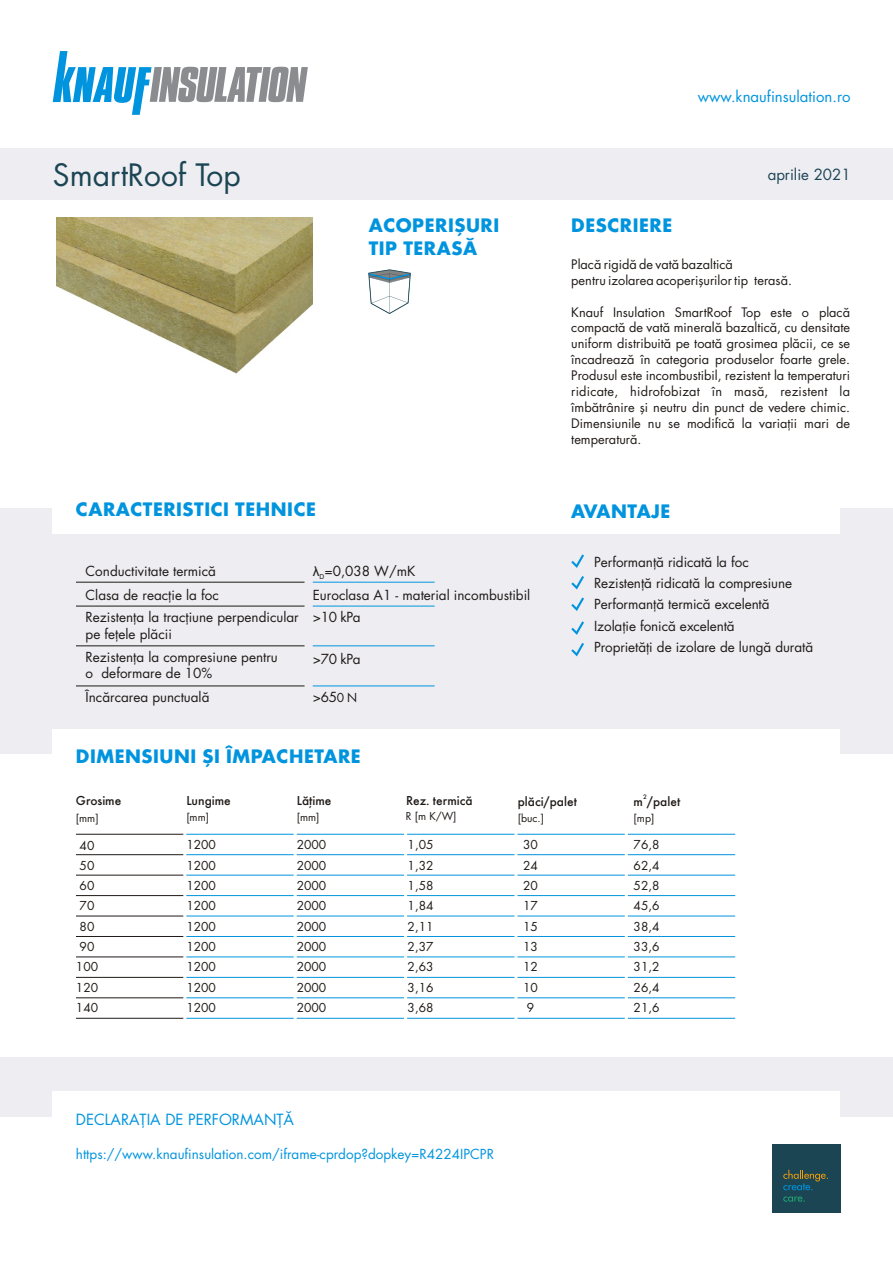
<style>
.page{position:relative;width:893px;height:1263px;background:#fff}
.page>*{position:absolute;margin:0;border:0;box-sizing:border-box;transform-origin:0 0}
.t1{font:30px "Futura CE";color:#1c4554}
.t2{font:700 18px/22.8px "Futura CE";letter-spacing:.03em;color:#0094de}
.t3{font:15px "Futura CE";color:#0094de}
.t4{font:15px "Futura CE";color:#1c4554}
.t5{font:13.5px/21.3px "Futura CE";color:#1f1a17}
.t6{font:13.5px "Futura CE";color:#0094de}
.t7{font:500 13.5px "Futura TEE";letter-spacing:-2.425em;color:#1f1a17}
.t8{font:500 13.5px "Futura TEE";letter-spacing:-2.27em;color:#1f1a17}
.t9{font:500 13.5px "Futura TEE";letter-spacing:-2.275em;color:#1f1a17}
.t10{font:12.75px/16px "Futura CE";color:#1f1a17}
.t11{font:12px/20.2px "Futura CE";color:#1f1a17;text-align:justify}
.t12{font:10.5px "Futura CE";color:#1f1a17}
.t13{font:6.75px "Arial";color:#1f1a17}
.t14{font:500 6.75px "Futura TEE";color:#1f1a17}
.s1{font-family:"Arial"}
.s2{font-size:12px}
</style>
<div class="page">
<div style="left:0;top:508px;width:893px;height:245px;background:#ededf2"></div>
<div style="left:0;top:1057px;width:893px;height:60px;background:#ededf2"></div>
<div style="left:0;top:149px;width:893px;height:51px;background:#ededf2"></div>
<svg style="left:53px;top:51px;width:255px;height:64px"></svg>
<div style="left:53px;top:729px;width:787px;height:41px;background:#fff"></div>
<div style="left:53px;top:483px;width:787px;height:51px;background:#fff"></div>
<div style="left:53px;top:1091px;width:787px;height:51px;background:#fff"></div>
<div style="left:772px;top:1144px;width:68px;height:68px;background:#1c4554"></div>
<svg style="left:783px;top:1170px;width:45px;height:20px"></svg>
<svg style="left:783px;top:1196px;width:22px;height:6px"></svg>
<hr style="left:313px;top:582px;width:122px;height:1px;background:#0094de">
<hr style="left:76px;top:582px;width:229px;height:1px;background:#1f1a17">
<hr style="left:76px;top:606px;width:229px;height:1px;background:#1f1a17">
<hr style="left:313px;top:606px;width:122px;height:1px;background:#0094de">
<hr style="left:76px;top:645px;width:229px;height:1px;background:#1f1a17">
<hr style="left:313px;top:645px;width:122px;height:1px;background:#0094de">
<hr style="left:76px;top:685px;width:229px;height:1px;background:#1f1a17">
<hr style="left:313px;top:685px;width:122px;height:1px;background:#0094de">
<svg style="left:571px;top:554px;width:13px;height:14px"></svg>
<svg style="left:571px;top:576px;width:13px;height:13px"></svg>
<svg style="left:571px;top:597px;width:13px;height:14px"></svg>
<svg style="left:571px;top:621px;width:13px;height:14px"></svg>
<svg style="left:571px;top:643px;width:13px;height:13px"></svg>
<img style="left:57px;top:217px;width:255px;height:157px">
<svg style="left:368px;top:269px;width:43px;height:45px"></svg>
<hr style="left:186px;top:834px;width:108px;height:1px;background:#0094de">
<hr style="left:297px;top:834px;width:107px;height:1px;background:#0094de">
<hr style="left:407px;top:834px;width:107px;height:1px;background:#0094de">
<hr style="left:517px;top:834px;width:108px;height:1px;background:#0094de">
<hr style="left:628px;top:834px;width:107px;height:1px;background:#0094de">
<hr style="left:76px;top:834px;width:107px;height:1px;background:#1f1a17">
<hr style="left:186px;top:854px;width:108px;height:1px;background:#0094de">
<hr style="left:297px;top:854px;width:107px;height:1px;background:#0094de">
<hr style="left:407px;top:854px;width:107px;height:1px;background:#0094de">
<hr style="left:517px;top:854px;width:108px;height:1px;background:#0094de">
<hr style="left:628px;top:854px;width:107px;height:1px;background:#0094de">
<hr style="left:76px;top:854px;width:107px;height:1px;background:#1f1a17">
<hr style="left:186px;top:875px;width:108px;height:1px;background:#0094de">
<hr style="left:297px;top:875px;width:107px;height:1px;background:#0094de">
<hr style="left:407px;top:875px;width:107px;height:1px;background:#0094de">
<hr style="left:517px;top:875px;width:108px;height:1px;background:#0094de">
<hr style="left:628px;top:875px;width:107px;height:1px;background:#0094de">
<hr style="left:76px;top:875px;width:107px;height:1px;background:#1f1a17">
<hr style="left:186px;top:895px;width:108px;height:1px;background:#0094de">
<hr style="left:297px;top:895px;width:107px;height:1px;background:#0094de">
<hr style="left:407px;top:895px;width:107px;height:1px;background:#0094de">
<hr style="left:517px;top:895px;width:108px;height:1px;background:#0094de">
<hr style="left:628px;top:895px;width:107px;height:1px;background:#0094de">
<hr style="left:76px;top:895px;width:107px;height:1px;background:#1f1a17">
<hr style="left:186px;top:916px;width:108px;height:1px;background:#0094de">
<hr style="left:297px;top:916px;width:107px;height:1px;background:#0094de">
<hr style="left:407px;top:916px;width:107px;height:1px;background:#0094de">
<hr style="left:517px;top:916px;width:108px;height:1px;background:#0094de">
<hr style="left:628px;top:916px;width:107px;height:1px;background:#0094de">
<hr style="left:76px;top:916px;width:107px;height:1px;background:#1f1a17">
<hr style="left:186px;top:936px;width:108px;height:1px;background:#0094de">
<hr style="left:297px;top:936px;width:107px;height:1px;background:#0094de">
<hr style="left:407px;top:936px;width:107px;height:1px;background:#0094de">
<hr style="left:517px;top:936px;width:108px;height:1px;background:#0094de">
<hr style="left:628px;top:936px;width:107px;height:1px;background:#0094de">
<hr style="left:76px;top:936px;width:107px;height:1px;background:#1f1a17">
<hr style="left:186px;top:956px;width:108px;height:1px;background:#0094de">
<hr style="left:297px;top:956px;width:107px;height:1px;background:#0094de">
<hr style="left:407px;top:956px;width:107px;height:1px;background:#0094de">
<hr style="left:517px;top:956px;width:108px;height:1px;background:#0094de">
<hr style="left:628px;top:956px;width:107px;height:1px;background:#0094de">
<hr style="left:76px;top:956px;width:107px;height:1px;background:#1f1a17">
<hr style="left:186px;top:977px;width:108px;height:1px;background:#0094de">
<hr style="left:297px;top:977px;width:107px;height:1px;background:#0094de">
<hr style="left:407px;top:977px;width:107px;height:1px;background:#0094de">
<hr style="left:517px;top:977px;width:108px;height:1px;background:#0094de">
<hr style="left:628px;top:977px;width:107px;height:1px;background:#0094de">
<hr style="left:76px;top:977px;width:107px;height:1px;background:#1f1a17">
<hr style="left:186px;top:997px;width:108px;height:1px;background:#0094de">
<hr style="left:297px;top:997px;width:107px;height:1px;background:#0094de">
<hr style="left:407px;top:997px;width:107px;height:1px;background:#0094de">
<hr style="left:517px;top:997px;width:108px;height:1px;background:#0094de">
<hr style="left:628px;top:997px;width:107px;height:1px;background:#0094de">
<hr style="left:76px;top:997px;width:107px;height:1px;background:#1f1a17">
<hr style="left:186px;top:1018px;width:108px;height:1px;background:#0094de">
<hr style="left:297px;top:1018px;width:107px;height:1px;background:#0094de">
<hr style="left:407px;top:1018px;width:107px;height:1px;background:#0094de">
<hr style="left:517px;top:1018px;width:108px;height:1px;background:#0094de">
<hr style="left:628px;top:1018px;width:107px;height:1px;background:#0094de">
<hr style="left:76px;top:1018px;width:107px;height:1px;background:#1f1a17">
<h1 class="t1" style="left:53px;top:165px;width:189px">SmartRoof Top</h1>
<h2 class="t2" style="left:369px;top:216px;width:132px">ACOPERIŞURI<br>TIP TERASĂ</h2>
<h2 class="t2" style="left:76px;top:501px;width:242px">CARACTERISTICI TEHNICE</h2>
<p class="t5" style="left:86px;top:563px;width:132px">Conductivitate termică</p>
<p class="t5" style="left:313px;top:563px;width:104px"><span class="s1">λ</span> =0,038 W/mK</p>
<p class="t13" style="left:320px;top:574px;width:6px">D</p>
<p class="t5" style="left:86px;top:587px;width:135px">Clasa de reacţie la foc</p>
<p class="t5" style="left:313px;top:587px;width:219px">Euroclasa A1 - material incombustibil</p>
<p class="t5" style="left:86px;top:611px;width:215px;line-height:17px">Rezistenţa la tracţiune perpendicular pe feţele plăcii</p>
<p class="t5" style="left:86px;top:650px;width:194px;line-height:17px">Rezistenţa la compresiune pentru o deformare de 10%</p>
<p class="t5" style="left:86px;top:688px;width:125px">Încărcarea punctuală</p>
<p class="t5" style="left:313px;top:609px;width:49px">&gt;10 kPa</p>
<p class="t5" style="left:313px;top:650px;width:49px">&gt;70 kPa</p>
<p class="t5" style="left:313px;top:688px;width:46px">&gt;65<span class="s2">0 N</span></p>
<p class="t3" style="left:698px;top:91px;width:154px">www.knaufinsulation.ro</p>
<h2 class="t2" style="left:571px;top:217px;width:102px">DESCRIERE</h2>
<p class="t4" style="left:768px;top:169px;width:84px">aprilie 2021</p>
<p class="t10" style="left:571px;top:258px;width:178px">Placă rigidă de vată bazaltică pentru izolarea acoperişurilor tip</p>
<p class="t10" style="left:571px;top:306px;width:280px;text-align:justify">Knauf Insulation SmartRoof Top este o placă compactă de vată minerală bazaltică, cu densitate uniform distribuită pe toată grosimea plăcii, ce se încadrează în categoria produselor foarte grele.<br>Produsul este incombustibil, rezistent la temperaturi ridicate, hidrofobizat în masă, rezistent la îmbătrânire şi neutru din punct de vedere chimic.<br>Dimensiunile nu se modifică la variaţii mari de temperatură.</p>
<p class="t10" style="left:754px;top:274px;width:39px">terasă.</p>
<h2 class="t2" style="left:571px;top:502px;width:101px">AVANTAJE</h2>
<p class="t5" style="left:594px;top:553px;width:221px">Performanţă ridicată la foc<br>Rezistenţă ridicată la compresiune<br>Performanţă termică excelentă<br>Izolaţie fonică excelentă<br>Proprietăţi de izolare de lungă durată</p>
<h2 class="t2" style="left:76px;top:747px;width:286px">DIMENSIUNI ŞI ÎMPACHETARE</h2>
<p class="t7" style="left:76px;top:795px;width:62px">G</p>
<p class="t12" style="left:76px;top:814px;width:24px">[mm]</p>
<p class="t14" style="left:643px;top:794px;width:24px">2</p>
<p class="t7" style="left:647px;top:795px;width:65px">/palet</p>
<p class="t7" style="left:302px;top:795px;width:72px">ăţime</p>
<p class="t8" style="left:518px;top:795px;width:91px">plăci/palet</p>
<p class="t7" style="left:634px;top:795px;width:58px">m</p>
<p class="t7" style="left:86px;top:795px;width:77px">rosi me</p>
<p class="t7" style="left:186px;top:795px;width:33px">L</p>
<p class="t12" style="left:186px;top:814px;width:24px">[mm]</p>
<p class="t7" style="left:192px;top:795px;width:81px">ungime</p>
<p class="t7" style="left:297px;top:795px;width:33px">L</p>
<p class="t12" style="left:297px;top:814px;width:24px">[mm]</p>
<p class="t9" style="left:406px;top:795px;width:100px">Rez. termică</p>
<p class="t12" style="left:406px;top:813px;width:52px">R [m K/W]</p>
<p class="t12" style="left:518px;top:815px;width:28px">[buc.]</p>
<p class="t12" style="left:634px;top:815px;width:22px">[mp]</p>
<p class="t11" style="left:76px;top:837px;width:24px;text-align:center">40<br>50<br>60<br>70<br>80<br>90<br>100<br>120<br>140</p>
<p class="t11" style="left:186px;top:837px;width:31px">1200<br>1200<br>1200<br>1200<br>1200<br>1200<br>1200<br>1200<br>1200</p>
<p class="t11" style="left:297px;top:837px;width:31px">2000<br>2000<br>2000<br>2000<br>2000<br>2000<br>2000<br>2000<br>2000</p>
<p class="t11" style="left:408px;top:837px;width:27px">1,05<br>1,32<br>1,58<br>1,84<br>2,11<br>2,37<br>2,63<br>3,16<br>3,68</p>
<p class="t11" style="left:523px;top:837px;width:16px;text-align:center">30<br>24<br>20<br>17<br>15<br>13<br>12<br>10<br>9</p>
<p class="t11" style="left:634px;top:837px;width:27px">76,8<br>62,4<br>52,8<br>45,6<br>38,4<br>33,6<br>31,2<br>26,4<br>21,6</p>
<p class="t3" style="left:76px;top:1114px;width:220px">DECLARAŢIA DE PERFORMANŢĂ</p>
<p class="t6" style="left:76px;top:1149px;width:420px">https://www.knaufinsulation.com/iframe-cprdop?dopkey=R4224IPCPR</p>
</div>
